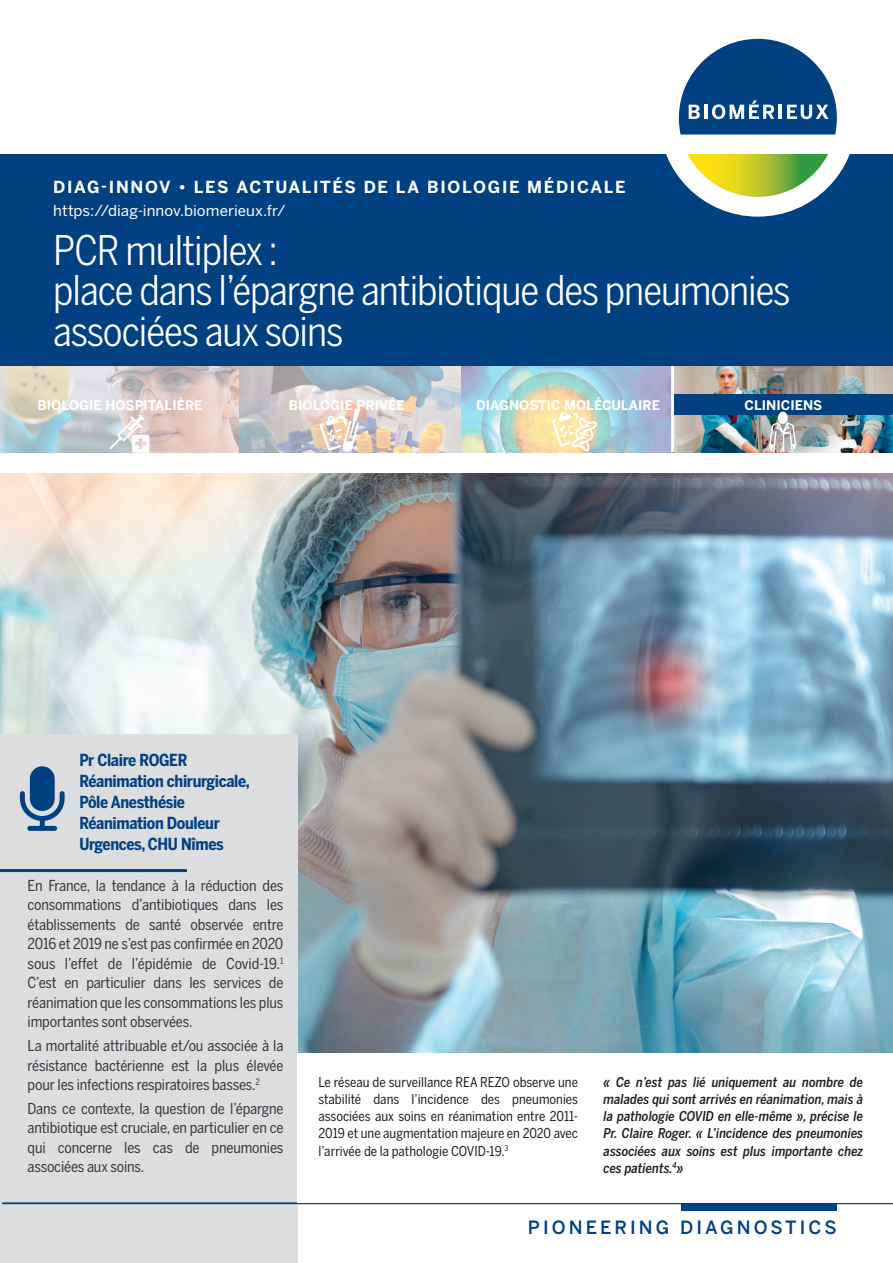
<style>
.page{position:relative;width:893px;height:1263px;background:#fff}
.page>*{position:absolute;margin:0;border:0;box-sizing:border-box;transform-origin:0 0}
.t1{font:40.5px/40.5px "Benton Sans Condensed";letter-spacing:-.025em;color:#fff}
.t2{font:500 18.15px "Benton Sans";letter-spacing:.17em;color:#014081}
.t3{font:700 16.5px/21px "Benton Sans Condensed";letter-spacing:-.02em;color:#014081}
.t4{font:700 16.5px "Benton Sans";letter-spacing:.1em;color:#fff}
.t5{font:15px/19.5px "Benton Sans Condensed";letter-spacing:-.01em;color:#36393c;text-align:justify}
.t6{font:15px "Benton Sans";letter-spacing:.005em;color:#fff}
.t7{font:italic 500 13.5px/17.2px "Benton Sans Condensed";color:#231f20;text-align:justify}
.t8{font:13.5px/17.2px "Benton Sans Condensed";color:#231f20;text-align:justify}
.t9{font:700 13.2px "Benton Sans";color:#fff}
</style>
<div class="page">
<img style="left:674px;top:366px;width:219px;height:86px">
<div style="left:674px;top:395px;width:219px;height:20px;background:#014081"></div>
<div style="left:778px;top:412px;width:10px;height:12px;background:#fff;border-radius:50%"></div>
<svg style="left:769px;top:422px;width:27px;height:30px"></svg>
<svg style="left:0;top:366px;width:671px;height:86px;background:#c7cbca"></svg>
<img style="left:0;top:473px;width:893px;height:580px">
<div style="left:0;top:155px;width:893px;height:211px;background:#014081"></div>
<div style="left:0;top:734px;width:297px;height:529px;background:#dcdddf"></div>
<svg style="left:20px;top:766px;width:45px;height:65px"></svg>
<hr style="left:0;top:869px;width:187px;height:3px;background:#014081">
<hr style="left:2px;top:1202px;width:891px;height:2px;background:#014081">
<div style="left:681px;top:1202px;width:156px;height:9px;background:#014081"></div>
<div style="left:659px;top:19px;width:198px;height:198px;background:#fff;border-radius:50%"></div>
<svg style="left:688px;top:154px;width:140px;height:43px"></svg>
<svg style="left:679px;top:39px;width:158px;height:95px"></svg>
<p class="t4" style="left:53px;top:177px;width:574px">DIAG-INNOV • LES ACTUALITÉS DE LA BIOLOGIE MÉDICALE</p>
<p class="t6" style="left:53px;top:201px;width:234px">https://diag-innov.biomerieux.fr/</p>
<h1 class="t1" style="left:53px;top:230px;width:739px">PCR multiplex :<br>place dans l’épargne antibiotique des pneumonies associées aux soins</h1>
<p class="t9" style="left:38px;top:397px;width:167px">BIOLOGIE HOSPITALIÈRE</p>
<p class="t9" style="left:289px;top:397px;width:118px">BIOLOGIE PRIVÉE</p>
<p class="t9" style="left:476px;top:397px;width:185px">DIAGNOSTIC MOLÉCULAIRE</p>
<p class="t9" style="left:745px;top:397px;width:79px">CLINICIENS</p>
<p class="t3" style="left:79px;top:750px;width:172px">Pr Claire ROGER<br>Réanimation chirurgicale,<br>Pôle Anesthésie<br>Réanimation Douleur<br>Urgences, CHU Nîmes</p>
<p class="t5" style="left:28px;top:876px;width:257px">En France, la tendance à la réduction des consommations d’antibiotiques dans les établissements de santé observée entre 2016 et 2019 ne s’est pas confirmée en 2020 sous l’effet de l’épidémie de Covid-19.<sup>1<br></sup>C’est en particulier dans les services de réanimation que les consommations les plus importantes sont observées.</p>
<p class="t5" style="left:28px;top:1036px;width:257px">La mortalité attribuable et/ou associée à la résistance bactérienne est la plus élevée pour les infections respiratoires basses.<sup>2</sup></p>
<p class="t5" style="left:28px;top:1099px;width:257px">Dans ce contexte, la question de l’épargne antibiotique est cruciale, en particulier en ce qui concerne les cas de pneumonies associées aux soins.</p>
<p class="t8" style="left:318px;top:1073px;width:261px">Le réseau de surveillance REA REZO observe une stabilité dans l’incidence des pneumonies associées aux soins en réanimation entre 2011- 2019 et une augmentation majeure en 2020 avec l’arrivée de la pathologie COVID-19.<sup>3</sup></p>
<p class="t7" style="left:604px;top:1073px;width:261px">« Ce n’est pas lié uniquement au nombre de malades qui sont arrivés en réanimation, mais à la pathologie COVID en elle-même », précise le Pr. Claire Roger. « L’incidence des pneumonies associées aux soins est plus importante chez ces patients.<sup>4</sup>»</p>
<p class="t2" style="left:528px;top:1216px;width:310px">PIONEERING DIAGNOSTICS</p>
</div>
